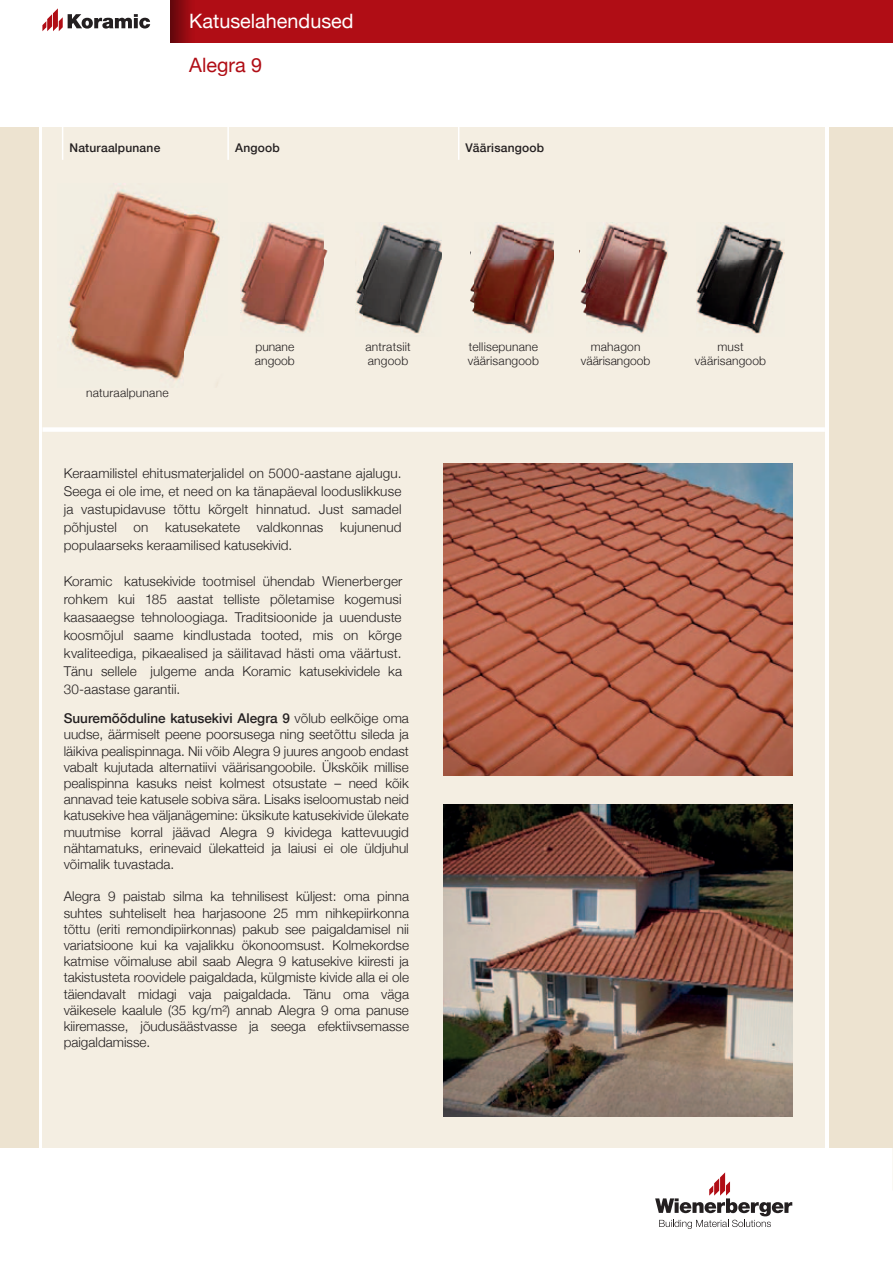
<style>
.page{position:relative;width:893px;height:1263px;background:#fff}
.page>*{position:absolute;margin:0;border:0;box-sizing:border-box;transform-origin:0 0}
.t1{font:19.8px "Helvetica Neue";color:#fff}
.t2{font:19.8px "Helvetica Neue";color:#b00d15}
.t3{font:300 13.5px/18px "Helvetica Neue";color:#231f20;text-align:justify}
.t4{font:300 12px/14.4px "Helvetica Neue";letter-spacing:.015em;color:#231f20}
.t5{font:500 12px "Helvetica Neue";letter-spacing:.015em;color:#231f20}
.s1{font-weight:500}
</style>
<div class="page">
<div style="left:42px;top:127px;width:783px;height:1021px;background:#f4eee2"></div>
<hr style="left:62px;top:124px;width:1px;height:36px;background:#fff">
<hr style="left:227px;top:124px;width:2px;height:36px;background:#fff">
<hr style="left:458px;top:124px;width:1px;height:36px;background:#fff">
<div style="left:0;top:128px;width:38px;height:1020px;background:#ede3d0"></div>
<div style="left:829px;top:128px;width:64px;height:1020px;background:#ede3d0"></div>
<div style="left:42px;top:427px;width:783px;height:5px;background:#fff"></div>
<img style="left:68px;top:189px;width:152px;height:191px">
<img style="left:251px;top:222px;width:74px;height:38px">
<img style="left:241px;top:260px;width:83px;height:73px">
<img style="left:325px;top:249px;width:3px;height:8px">
<img style="left:362px;top:224px;width:79px;height:75px">
<img style="left:362px;top:299px;width:69px;height:35px">
<img style="left:355px;top:279px;width:7px;height:37px">
<img style="left:482px;top:222px;width:72px;height:38px">
<img style="left:474px;top:260px;width:80px;height:74px">
<img style="left:470px;top:251px;width:4px;height:61px">
<img style="left:593px;top:222px;width:75px;height:38px">
<img style="left:585px;top:260px;width:82px;height:74px">
<img style="left:580px;top:284px;width:5px;height:30px">
<img style="left:696px;top:224px;width:88px;height:110px">
<img style="left:443px;top:804px;width:349px;height:313px">
<img style="left:443px;top:463px;width:349px;height:313px">
<div style="left:171px;top:0;width:722px;height:43px;background:#b00d15"></div>
<svg style="left:171px;top:0;width:19px;height:43px"></svg>
<svg style="left:42px;top:8px;width:108px;height:23px"></svg>
<svg style="left:655px;top:1172px;width:137px;height:57px"></svg>
<h1 class="t1" style="left:189px;top:4px;width:166px">Katuselahendused</h1>
<h1 class="t2" style="left:189px;top:48px;width:74px">Alegra 9</h1>
<p class="t5" style="left:69px;top:138px;width:92px">Naturaalpunane</p>
<p class="t5" style="left:235px;top:138px;width:46px">Angoob</p>
<p class="t5" style="left:466px;top:138px;width:80px">Väärisangoob</p>
<p class="t4" style="left:86px;top:385px;width:84px">naturaalpunane</p>
<p class="t4" style="left:255px;top:338px;width:41px">punane angoob</p>
<p class="t4" style="left:366px;top:338px;width:47px">antratsiit angoob</p>
<p class="t4" style="left:468px;top:338px;width:73px">tellisepunane väärisangoob</p>
<p class="t4" style="left:581px;top:338px;width:71px;text-align:center">mahagon väärisangoob</p>
<p class="t4" style="left:695px;top:338px;width:73px;text-align:center">must väärisangoob</p>
<p class="t3" style="left:64px;top:463px;width:339px">Keraamilistel ehitusmaterjalidel on 5000-aastane ajalugu.<br>Seega ei ole ime, et need on ka tänapäeval looduslikkuse ja vastupidavuse tõttu kõrgelt hinnatud. Just samadel põhjustel on katusekatete valdkonnas kujunenud populaarseks keraamilised katusekivid.</p>
<p class="t3" style="left:64px;top:571px;width:340px">Koramic katusekivide tootmisel ühendab Wienerberger rohkem kui 185 aastat telliste põletamise kogemusi kaasaaegse tehnoloogiaga. Traditsioonide ja uuenduste koosmõjul saame kindlustada tooted, mis on kõrge kvaliteediga, pikaealised ja säilitavad hästi oma väärtust.<br>Tänu sellele julgeme anda Koramic katusekividele ka 30-aastase garantii.</p>
<p class="t3" style="left:64px;top:709px;width:347px;line-height:16.2px"><span class="s1">Suuremõõduline katusekivi Alegra 9</span> võlub eelkõige oma uudse, äärmiselt peene poorsusega ning seetõttu sileda ja läikiva pealispinnaga. Nii võib Alegra 9 juures angoob endast vabalt kujutada alternatiivi väärisangoobile. Ükskõik millise pealispinna kasuks neist kolmest otsustate – need kõik annavad teie katusele sobiva sära. Lisaks iseloomustab neid katusekive hea väljanägemine: üksikute katusekivide ülekate muutmise korral jäävad Alegra 9 kividega kattevuugid nähtamatuks, erinevaid ülekatteid ja laiusi ei ole üldjuhul võimalik tuvastada.</p>
<p class="t3" style="left:64px;top:888px;width:347px;line-height:16px">Alegra 9 paistab silma ka tehnilisest küljest: oma pinna suhtes suhteliselt hea harjasoone 25 mm nihkepiirkonna tõttu (eriti remondipiirkonnas) pakub see paigaldamisel nii variatsioone kui ka vajalikku ökonoomsust. Kolmekordse katmise võimaluse abil saab Alegra 9 katusekive kiiresti ja takistusteta roovidele paigaldada, külgmiste kivide alla ei ole täiendavalt midagi vaja paigaldada. Tänu oma väga väikesele kaalule (35 kg/m²) annab Alegra 9 oma panuse kiiremasse, jõudusäästvasse ja seega efektiivsemasse paigaldamisse.</p>
</div>
